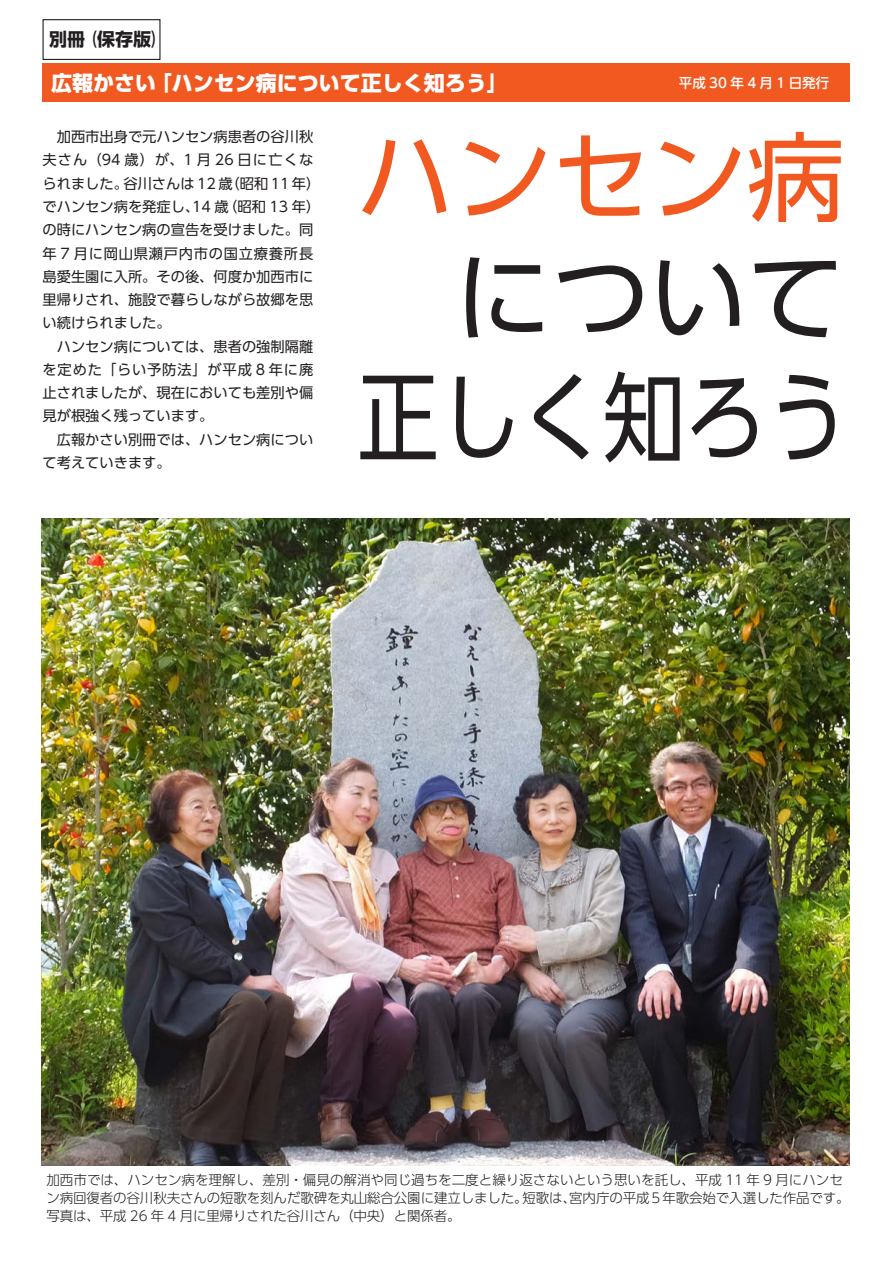
<style>
.page{position:relative;width:893px;height:1263px;background:#fff}
.page>*{position:absolute;margin:0;border:0;box-sizing:border-box;transform-origin:0 0}
.本文_新_10pt{font:97.5px "UD Shin Go Pro";color:#231f20;scale:.84 1}
.本文_新_10pt-2{font:97.5px "UD Shin Go Pro";color:#f15921}
.本文_新_10pt-3{font:97.5px "UD Shin Go Pro";color:#231f20}
.t1{font:800 21px "UD Shin Go Pro";color:#fff}
.本文_新_10pt-4{font:700 18px "UD Shin Go Pro";color:#231f20}
.本文_新_10pt-5{font:14.25px/23.2px "UD Shin Go Pro";color:#231f20}
.本文_新_10pt-6{font:300 13.5px/18px "UD Shin Go Pro";letter-spacing:-.01em;color:#231f20}
.t2{font:500 13.5px "UD Shin Go Pro";letter-spacing:.25em;color:#fff}
</style>
<div class="page">
<img style="left:41px;top:519px;width:808px;height:647px">
<div style="left:43px;top:64px;width:807px;height:38px;background:#f15921"></div>
<div style="left:43px;top:19px;width:118px;height:41px;border:1px solid #231f20"></div>
<p class="本文_新_10pt-4" style="left:49px;top:25px;width:115px">別冊（保存版）</p>
<p class="t1" style="left:51px;top:66px;width:458px">広報かさい「ハンセン病について正しく知ろう」</p>
<p class="t2" style="left:679px;top:72px;width:152px">平成30年4月1日発行</p>
<p class="本文_新_10pt-5" style="left:43px;top:125px;width:279px">　加西市出身で元ハンセン病患者の谷川秋夫さん（94 歳）が、1 月 26 日に亡くなられました。谷川さんは 12 歳（昭和 11 年）でハンセン病を発症し、14 歳（昭和 13 年）の時にハンセン病の宣告を受けました。同年 7 月に岡山県瀬戸内市の国立療養所長島愛生園に入所。その後、何度か加西市に里帰りされ、施設で暮らしながら故郷を思い続けられました。</p>
<p class="本文_新_10pt-5" style="left:43px;top:334px;width:272px;text-align:justify">　ハンセン病については、患者の強制隔離を定めた「らい予防法」が平成 8 年に廃止されましたが、現在においても差別や偏見が根強く残っています。</p>
<p class="本文_新_10pt-5" style="left:43px;top:427px;width:272px">　広報かさい別冊では、ハンセン病について考えていきます。</p>
<p class="本文_新_10pt-2" style="left:357px;top:98px;width:489px">ハンセン病</p>
<p class="本文_新_10pt-3" style="left:357px;top:218px;width:489px">　について</p>
<p class="本文_新_10pt" style="left:357px;top:339px;width:586px">正しく知ろう</p>
<p class="本文_新_10pt-6" style="left:46px;top:1170px;width:805px">加西市では、ハンセン病を理解し、差別・偏見の解消や同じ過ちを二度と繰り返さないという思いを託し、平成 11 年 9 月にハンセン病回復者の谷川秋夫さんの短歌を刻んだ歌碑を丸山総合公園に建立しました。短歌は、宮内庁の平成 5 年歌会始で入選した作品です。写真は、平成 26 年 4 月に里帰りされた谷川さん（中央）と関係者。</p>
</div>
